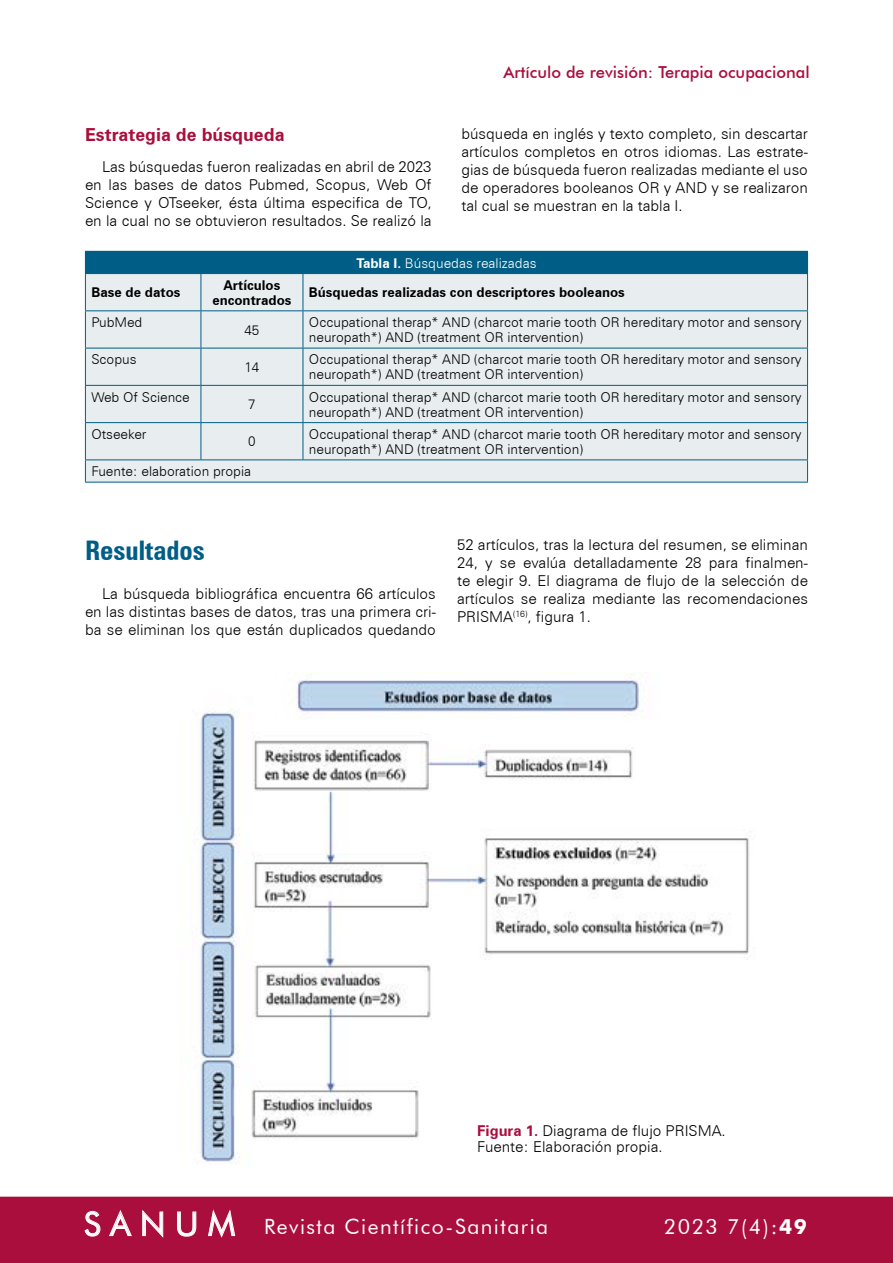
<style>
.page{position:relative;width:893px;height:1263px;background:#fff}
.page>*{position:absolute;margin:0;border:0;box-sizing:border-box;transform-origin:0 0}
.t1{font:700 condensed 27px "Zurich BT";color:#005e86}
.t2{font:21px "Futura BT";letter-spacing:.07em;color:#fff}
.t3{font:700 18px "Zurich BT";color:#aa0e3d}
.t4{font:500 16.5px "Futura BT";color:#aa0e3d}
.t5{font:300 15px/18px "Zurich BT";color:#000;text-align:justify}
.t6{font:300 13.5px/15px "Zurich BT";color:#000}
.t7{font:700 13.5px/15px "Zurich BT";color:#000;text-align:center}
.t8{font:300 13.5px "Zurich BT";color:#fff}
.s1{font-weight:700}
.s2{font-weight:700;color:#aa0e3d}
.s3{font-size:33px}
</style>
<div class="page">
<div style="left:0;top:1197px;width:893px;height:66px;background:#aa0e3d"></div>
<div style="left:85px;top:251px;width:722px;height:23px;background:#005e86"></div>
<div style="left:86px;top:274px;width:721px;height:208px;background:#e8edf0"></div>
<hr style="left:303px;top:251px;width:505px;height:1px;background:#005e86">
<svg style="left:807px;top:252px;width:1px;height:21px"></svg>
<hr style="left:85px;top:274px;width:1px;height:36px;background:#005e86">
<hr style="left:201px;top:274px;width:1px;height:36px;background:#005e86">
<hr style="left:303px;top:273px;width:505px;height:1px;background:#005e86">
<hr style="left:303px;top:274px;width:1px;height:36px;background:#005e86">
<hr style="left:807px;top:274px;width:1px;height:36px;background:#005e86">
<hr style="left:85px;top:310px;width:116px;height:1px;background:#005e86">
<hr style="left:85px;top:311px;width:1px;height:37px;background:#005e86">
<hr style="left:201px;top:310px;width:102px;height:1px;background:#005e86">
<hr style="left:201px;top:311px;width:1px;height:37px;background:#005e86">
<hr style="left:303px;top:310px;width:505px;height:1px;background:#005e86">
<hr style="left:303px;top:311px;width:1px;height:37px;background:#005e86">
<hr style="left:807px;top:311px;width:1px;height:37px;background:#005e86">
<hr style="left:85px;top:348px;width:116px;height:1px;background:#005e86">
<hr style="left:85px;top:348px;width:1px;height:37px;background:#005e86">
<hr style="left:201px;top:348px;width:102px;height:1px;background:#005e86">
<hr style="left:201px;top:348px;width:1px;height:37px;background:#005e86">
<hr style="left:303px;top:348px;width:505px;height:1px;background:#005e86">
<hr style="left:303px;top:348px;width:1px;height:37px;background:#005e86">
<hr style="left:807px;top:348px;width:1px;height:37px;background:#005e86">
<hr style="left:85px;top:385px;width:116px;height:1px;background:#005e86">
<hr style="left:85px;top:386px;width:1px;height:36px;background:#005e86">
<hr style="left:201px;top:385px;width:102px;height:1px;background:#005e86">
<hr style="left:201px;top:386px;width:1px;height:36px;background:#005e86">
<hr style="left:303px;top:385px;width:505px;height:1px;background:#005e86">
<hr style="left:303px;top:386px;width:1px;height:36px;background:#005e86">
<hr style="left:807px;top:386px;width:1px;height:36px;background:#005e86">
<hr style="left:85px;top:422px;width:116px;height:1px;background:#005e86">
<hr style="left:85px;top:423px;width:1px;height:36px;background:#005e86">
<hr style="left:201px;top:422px;width:102px;height:1px;background:#005e86">
<hr style="left:201px;top:423px;width:1px;height:36px;background:#005e86">
<hr style="left:303px;top:422px;width:505px;height:1px;background:#005e86">
<hr style="left:303px;top:423px;width:1px;height:36px;background:#005e86">
<hr style="left:807px;top:423px;width:1px;height:36px;background:#005e86">
<hr style="left:85px;top:459px;width:116px;height:1px;background:#005e86">
<svg style="left:85px;top:460px;width:1px;height:22px"></svg>
<hr style="left:201px;top:459px;width:102px;height:1px;background:#005e86">
<hr style="left:303px;top:459px;width:505px;height:1px;background:#005e86">
<svg style="left:807px;top:460px;width:1px;height:22px"></svg>
<hr style="left:85px;top:482px;width:116px;height:1px;background:#005e86">
<hr style="left:201px;top:482px;width:102px;height:1px;background:#005e86">
<hr style="left:303px;top:482px;width:505px;height:1px;background:#005e86">
<img style="left:197px;top:674px;width:554px;height:490px">
<p class="t3" style="left:85px;top:124px;width:201px">Estrategia de búsqueda</p>
<p class="t5" style="left:85px;top:158px;width:348px;text-indent:17px">Las búsquedas fueron realizadas en abril de 2023 en las bases de datos Pubmed, Scopus, Web Of Science y OTseeker, ésta última especifica de TO, en la cual no se obtuvieron resultados. Se realizó la</p>
<p class="t4" style="left:503px;top:62px;width:308px">Artículo de revisión: Terapia ocupacional</p>
<p class="t5" style="left:461px;top:125px;width:348px">búsqueda en inglés y texto completo, sin descartar artículos completos en otros idiomas. Las estrate&shy;gias de búsqueda fueron realizadas mediante el uso de operadores booleanos OR y AND y se realizaron tal cual se muestran en la tabla I.</p>
<p class="t8" style="left:356px;top:255px;width:182px"><span class="s1">Tabla I.</span> Búsquedas realizadas</p>
<p class="t7" style="left:91px;top:285px;width:91px">Base de datos</p>
<p class="t7" style="left:212px;top:277px;width:81px">Artículos encontrados</p>
<p class="t7" style="left:309px;top:285px;width:317px">Búsquedas realizadas con descriptores booleanos</p>
<p class="t6" style="left:91px;top:315px;width:53px">PubMed</p>
<p class="t6" style="left:244px;top:322px;width:16px">45</p>
<p class="t6" style="left:309px;top:315px;width:494px">Occupational therap* AND (charcot marie tooth OR hereditary motor and sensory neuropath*) AND (treatment OR intervention)</p>
<p class="t6" style="left:91px;top:352px;width:47px">Scopus</p>
<p class="t6" style="left:244px;top:359px;width:16px">14</p>
<p class="t6" style="left:309px;top:352px;width:494px">Occupational therap* AND (charcot marie tooth OR hereditary motor and sensory neuropath*) AND (treatment OR intervention)</p>
<p class="t6" style="left:91px;top:389px;width:100px">Web Of Science</p>
<p class="t6" style="left:248px;top:397px;width:9px">7</p>
<p class="t6" style="left:309px;top:389px;width:494px">Occupational therap* AND (charcot marie tooth OR hereditary motor and sensory neuropath*) AND (treatment OR intervention)</p>
<p class="t6" style="left:91px;top:426px;width:57px">Otseeker</p>
<p class="t6" style="left:248px;top:434px;width:9px">0</p>
<p class="t6" style="left:309px;top:426px;width:494px">Occupational therap* AND (charcot marie tooth OR hereditary motor and sensory neuropath*) AND (treatment OR intervention)</p>
<p class="t6" style="left:91px;top:464px;width:161px">Fuente: elaboration propia</p>
<h1 class="t1" style="left:85px;top:533px;width:121px">Resultados</h1>
<p class="t5" style="left:85px;top:584px;width:352px;text-indent:17px">La búsqueda bibliográfica encuentra 66 artículos en las distintas bases de datos, tras una primera cri&shy;ba se eliminan los que están duplicados quedando</p>
<p class="t5" style="left:457px;top:536px;width:352px">52 artículos, tras la lectura del resumen, se eliminan 24, y se evalúa detalladamente 28 para finalmen&shy;te elegir 9. El diagrama de flujo de la selección de artículos se realiza mediante las recomendaciones PRISMA<sup>(16)</sup>, figura 1.</p>
<p class="t5" style="left:477px;top:1122px;width:250px;line-height:16.5px"><span class="s2">Figura 1.</span> Diagrama de flujo PRISMA.<br>Fuente: Elaboración propia.</p>
<h2 class="t2" style="left:84px;top:1214px;width:466px"><span class="s3">S A N U M</span> Revista Científico-Sanitaria</h2>
<h2 class="t2" style="left:664px;top:1214px;width:144px">2023 7(4):<span class="s1">49</span></h2>
</div>
